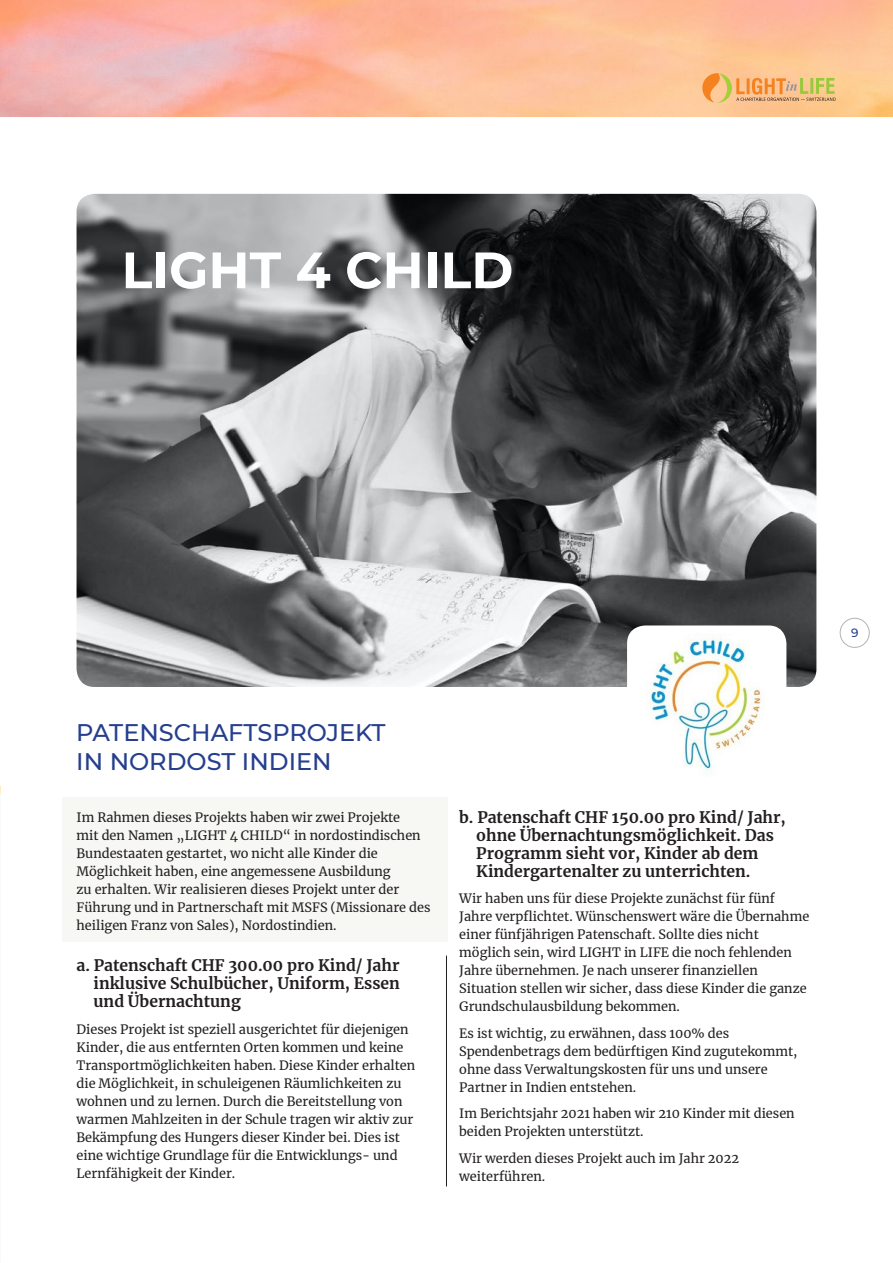
<style>
.page{position:relative;width:893px;height:1263px;background:#fff}
.page>*{position:absolute;margin:0;border:0;box-sizing:border-box;transform-origin:0 0}
.t1{font:700 51px "Montserrat";color:#fff}
.t2{font:500 24px "Montserrat";color:#253f8e}
.body_text_serif{font:700 15.75px/18px "Merriweather";color:#231f20}
.body_text_serif-2{font:12.75px/18px "Merriweather";color:#231f20}
.t3{font:500 12px "Montserrat";color:#253f8e}
</style>
<div class="page">
<img style="left:0;top:0;width:893px;height:116px">
<svg style="left:702px;top:73px;width:134px;height:30px;background:#ebb775"></svg>
<div style="left:62px;top:797px;width:386px;height:145px;background:#f7f7f4"></div>
<img style="left:77px;top:194px;width:739px;height:493px">
<img style="left:627px;top:625px;width:159px;height:148px">
<hr style="left:446px;top:955px;width:1px;height:231px;background:#231f20">
<div style="left:840px;top:618px;width:29px;height:30px;border:1px solid #b2b3b7;border-radius:50%"></div>
<p class="t1" style="left:122px;top:233px;width:393px">LIGHT 4 CHILD</p>
<p class="t2" style="left:76px;top:716px;width:311px">PATENSCHAFTSPROJEKT</p>
<p class="t2" style="left:76px;top:744px;width:257px">IN NORDOST INDIEN</p>
<p class="body_text_serif-2" style="left:77px;top:808px;width:355px">Im Rahmen dieses Projekts haben wir zwei Projekte<br>mit den Namen „LIGHT 4 CHILD“ in nordostindischen Bundestaaten gestartet, wo nicht alle Kinder die Möglichkeit haben, eine angemessene Ausbildung<br>zu erhalten. Wir realisieren dieses Projekt unter der Führung und in Partnerschaft mit MSFS (Missionare des heiligen Franz von Sales), Nordostindien.</p>
<p class="body_text_serif" style="left:94px;top:956px;width:308px;text-align:justify;text-indent:-17px">a. Patenschaft CHF 300.00 pro Kind/ Jahr inklusive Schulbücher, Uniform, Essen und Übernachtung</p>
<p class="body_text_serif-2" style="left:77px;top:1019px;width:340px">Dieses Projekt ist speziell ausgerichtet für diejenigen Kinder, die aus entfernten Orten kommen und keine Transportmöglichkeiten haben. Diese Kinder erhalten die Möglichkeit, in schuleigenen Räumlichkeiten zu wohnen und zu lernen. Durch die Bereitstellung von warmen Mahlzeiten in der Schule tragen wir aktiv zur Bekämpfung des Hungers dieser Kinder bei. Dies ist eine wichtige Grundlage für die Entwicklungs- und Lernfähigkeit der Kinder.</p>
<p class="body_text_serif" style="left:476px;top:807px;width:311px;text-indent:-17px">b. Patenschaft CHF 150.00 pro Kind/ Jahr, ohne Übernachtungsmöglichkeit. Das Programm sieht vor, Kinder ab dem Kindergartenalter zu unterrichten.</p>
<p class="body_text_serif-2" style="left:459px;top:889px;width:352px">Wir haben uns für diese Projekte zunächst für fünf Jahre verpflichtet. Wünschenswert wäre die Übernahme einer fünfjährigen Patenschaft. Sollte dies nicht möglich sein, wird LIGHT in LIFE die noch fehlenden Jahre übernehmen. Je nach unserer finanziellen Situation stellen wir sicher, dass diese Kinder die ganze Grundschulausbildung bekommen.</p>
<p class="body_text_serif-2" style="left:459px;top:1023px;width:340px">Es ist wichtig, zu erwähnen, dass 100% des Spendenbetrags dem bedürftigen Kind zugutekommt, ohne dass Verwaltungskosten für uns und unsere Partner in Indien entstehen.</p>
<p class="body_text_serif-2" style="left:459px;top:1104px;width:337px">Im Berichtsjahr 2021 haben wir 210 Kinder mit diesen beiden Projekten unterstützt.</p>
<p class="body_text_serif-2" style="left:459px;top:1148px;width:281px">Wir werden dieses Projekt auch im Jahr 2022 weiterführen.</p>
<p class="t3" style="left:851px;top:625px;width:9px">9</p>
</div>
